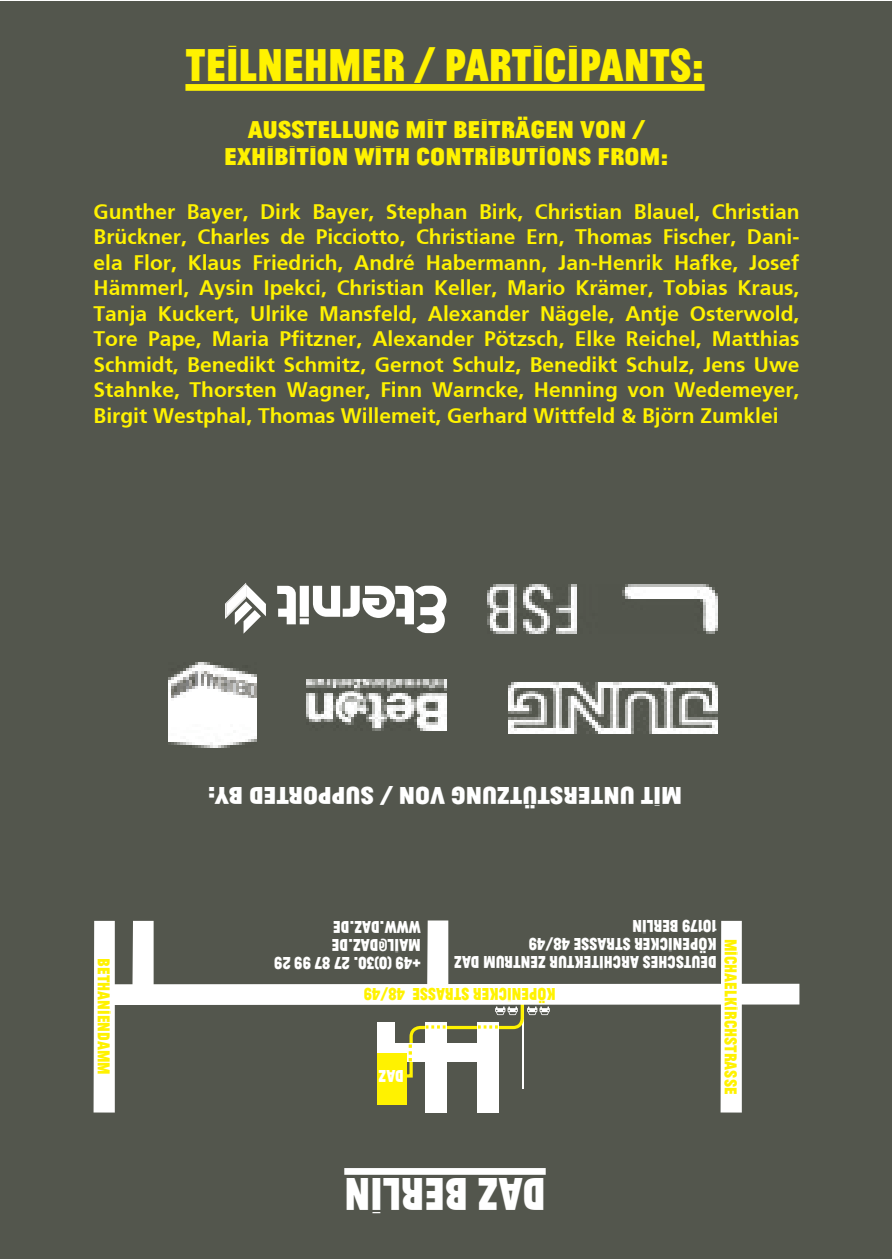
<style>
.page{position:relative;width:893px;height:1259px;background:#fff}
.page>*{position:absolute;margin:0;border:0;box-sizing:border-box;transform-origin:0 0}
.t1{font:100 48.3px "Jean Luc";color:#fff200}
.t2{font:100 48.3px "Jean Luc";color:#fff}
.t3{font:100 25.5px/27.6px "Jean Luc";color:#fff200;text-align:center;scale:1.18 1}
.t4{font:100 25.5px "Jean Luc";color:#fff;scale:1.18 1}
.t5{font:700 21px/25.5px "BDA Frutiger";color:#fff200;text-align:justify}
.t6{font:100 18px/18px "Jean Luc";color:#fff}
.t7{font:100 18px "Jean Luc";color:#fff200}
.t8{font:700 18px/18px "Jean Luc";color:#fff}
.s1{font-weight:700}
.s2{font-weight:100}
</style>
<div class="page">
<div style="left:0;top:2px;width:891px;height:1257px;background:#53564d"></div>
<div style="left:94px;top:921px;width:21px;height:191px;background:#fff"></div>
<div style="left:721px;top:921px;width:21px;height:191px;background:#fff"></div>
<div style="left:132px;top:921px;width:22px;height:80px;background:#fff"></div>
<div style="left:427px;top:920px;width:21px;height:82px;background:#fff"></div>
<hr style="left:522px;top:1001px;width:2px;height:87px;background:#fff">
<div style="left:477px;top:1022px;width:22px;height:90px;background:#fff"></div>
<div style="left:425px;top:1022px;width:22px;height:90px;background:#fff"></div>
<div style="left:377px;top:1022px;width:17px;height:33px;background:#fff"></div>
<div style="left:377px;top:1052px;width:30px;height:52px;background:#fff200"></div>
<svg style="left:399px;top:1005px;width:151px;height:73px"></svg>
<div style="left:94px;top:983px;width:705px;height:22px;background:#fff"></div>
<img style="left:509px;top:682px;width:209px;height:51px">
<img style="left:307px;top:679px;width:139px;height:51px">
<svg style="left:225px;top:583px;width:41px;height:50px"></svg>
<svg style="left:277px;top:586px;width:19px;height:38px"></svg>
<div style="left:300px;top:618px;width:9px;height:6px;background:#fff"></div>
<div style="left:300px;top:586px;width:9px;height:31px;background:#fff"></div>
<svg style="left:313px;top:586px;width:133px;height:47px"></svg>
<img style="left:169px;top:662px;width:88px;height:85px">
<img style="left:487px;top:584px;width:231px;height:49px">
<div style="left:344px;top:1168px;width:202px;height:6px;background:#fff"></div>
<div style="left:185px;top:84px;width:519px;height:7px;background:#fff200"></div>
<h1 class="t1" style="left:185px;top:32px;width:521px">TEILNEHMER <span class="s1">/</span> PARTICIPANTS<span class="s1">:</span></h1>
<p class="t3" style="left:224px;top:114px;width:378px">AUSSTELLUNG MIT BEITR<span class="s1">Ä</span>GEN VON <span class="s1">/<br></span>EXHIBITION WITH CONTRIBUTIONS <span class="s1">FROM:</span></p>
<p class="t5" style="left:94px;top:199px;width:707px">Gunther Bayer, Dirk Bayer, Stephan Birk, Christian Blauel, Christian Brückner, Charles de Picciotto, Christiane Ern, Thomas Fischer, Dani&shy;ela Flor, Klaus Friedrich, André Habermann, Jan-Henrik Hafke, Josef Hämmerl, Aysin Ipekci, Christian Keller, Mario Krämer, Tobias Kraus, Tanja Kuckert, Ulrike Mansfeld, Alexander Nägele, Antje Osterwold, Tore Pape, Maria Pfitzner, Alexander Pötzsch, Elke Reichel, Matthias Schmidt, Benedikt Schmitz, Gernot Schulz, Benedikt Schulz, Jens Uwe Stahnke, Thorsten Wagner, Finn Warncke, Henning von Wedemeyer, Birgit Westphal, Thomas Willemeit, Gerhard Wittfeld &amp; Björn Zumklei</p>
<p class="t7" style="left:116px;top:958px;width:118px;rotate:90deg">BETHANIENDAMM</p>
<p class="t4" style="left:682px;top:812px;width:403px;rotate:-180deg">MIT UNTERST<span class="s1">Ü</span>TZUNG VON <span class="s1">/ SUPPORTED BY:</span></p>
<p class="t8" style="left:421px;top:974px;width:148px;rotate:-180deg">+49 (0)30. 27 87 99 29<br><span class="s2">MAIL</span>@DAZ.DE<br><span class="s2">WWW</span>.DAZ.DE</p>
<p class="t6" style="left:717px;top:972px;width:264px;rotate:-180deg">DEUTSCHES ARCHITEKTUR ZENTRUM DAZ<br><span class="s1">Ö</span>K PENICKER STRAßE 48<span class="s1">/</span>49<br>10179 BERLIN</p>
<p class="t7" style="left:743px;top:938px;width:157px;rotate:90deg">MICHAELKIRCHSTRASSE</p>
<p class="t7" style="left:556px;top:1006px;width:193px;rotate:-180deg"><span class="s1">Ö</span>K PENICKER STRASSE 48<span class="s1">/</span>49</p>
<p class="t6" style="left:404px;top:1086px;width:27px;rotate:-180deg">DAZ</p>
<h1 class="t2" style="left:546px;top:1226px;width:203px;rotate:-180deg">DAZ BERLIN</h1>
</div>
